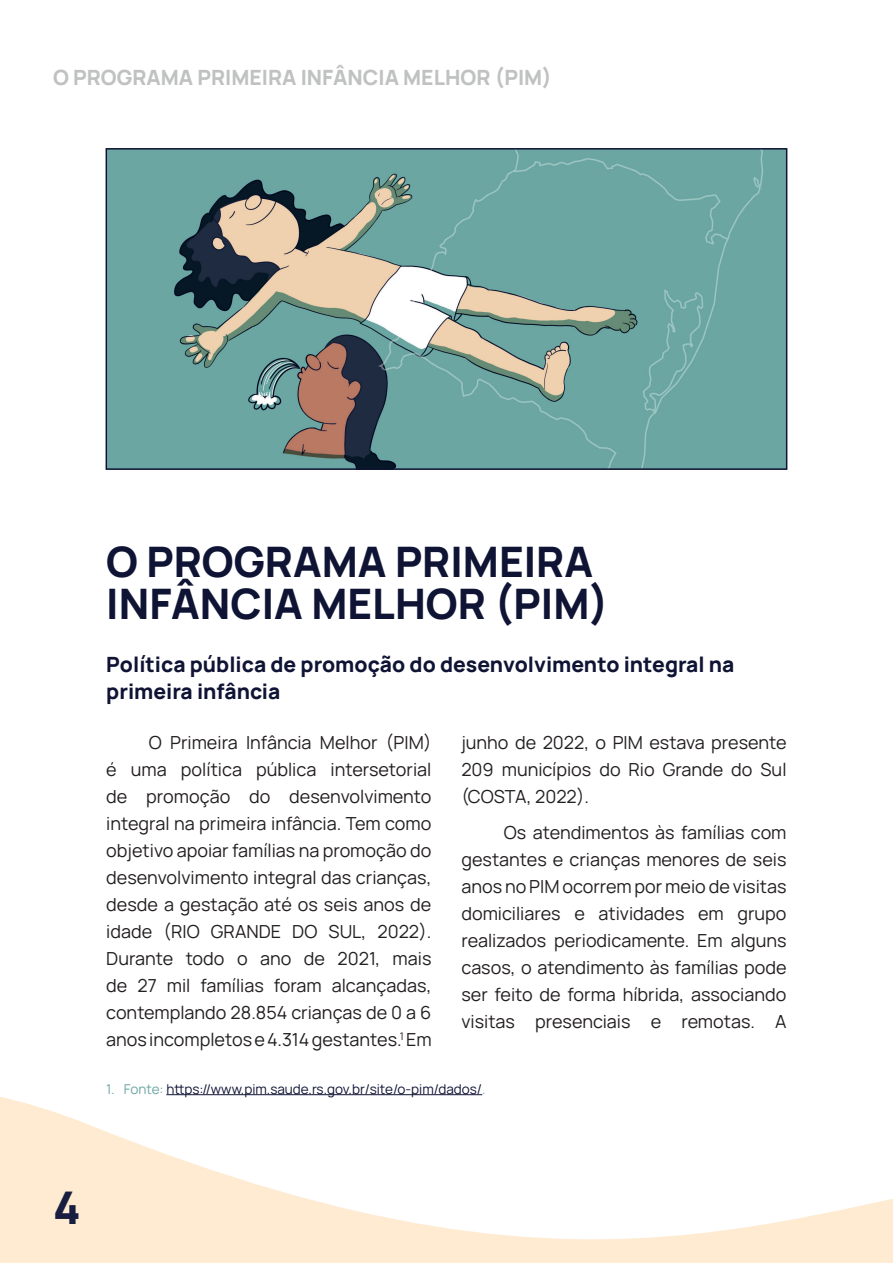
<style>
.page{position:relative;width:893px;height:1263px;background:#fff}
.page>*{position:absolute;margin:0;border:0;box-sizing:border-box;transform-origin:0 0}
.t1{font:200 45px "Manrope";color:#181e3f}
.t2{font:200 42px/42px "Manrope";color:#0f1435}
.t3{font:200 21px/27px "Manrope";color:#0f1435}
.t4{font:200 21px "Manrope";color:#c0c2c1}
.t5{font:200 18px/27px "Manrope";color:#231f20;text-align:justify}
.t6{font:200 13.5px "Manrope";color:#0f1435}
.s1{color:#6ca6a3}
</style>
<div class="page">
<svg style="left:0;top:1094px;width:893px;height:169px"></svg>
<hr style="left:166px;top:1094px;width:316px;height:1px;background:#0f1435">
<img style="left:109px;top:151px;width:675px;height:316px">
<div style="left:106px;top:148px;width:681px;height:322px;border:2px solid #0f1435"></div>
<p class="t4" style="left:53px;top:63px;width:500px">O PROGRAMA PRIMEIRA INFÂNCIA MELHOR (PIM)</p>
<h2 class="t2" style="left:106px;top:539px;width:504px">O PROGRAMA PRIMEIRA<br>INFÂNCIA MELHOR (PIM)</h2>
<p class="t3" style="left:106px;top:650px;width:630px">Política pública de promoção do desenvolvimento integral na primeira infância</p>
<p class="t5" style="left:106px;top:728px;width:327px;text-indent:43px">O Primeira Infância Melhor (PIM) é uma política pública intersetorial de promoção do desenvolvimento integral na primeira infância. Tem como objetivo apoiar famílias na promoção do desenvolvimento integral das crianças, desde a gestação até os seis anos de idade (RIO GRANDE DO SUL, 2022).<br>Durante todo o ano de 2021, mais de 27 mil famílias foram alcançadas, contemplando 28.854 crianças de 0 a 6 anos incompletos e 4.314 gestantes.<sup>1</sup> Em</p>
<p class="t5" style="left:461px;top:728px;width:327px">junho de 2022, o PIM estava presente 209 municípios do Rio Grande do Sul (COSTA, 2022).</p>
<p class="t5" style="left:461px;top:818px;width:327px;text-indent:43px">Os atendimentos às famílias com gestantes e crianças menores de seis anos no PIM ocorrem por meio de visitas domiciliares e atividades em grupo realizados periodicamente. Em alguns casos, o atendimento às famílias pode ser feito de forma híbrida, associando visitas presenciais e remotas. A</p>
<p class="t6" style="left:106px;top:1079px;width:381px"><span class="s1">1. Fonte:</span> https://www.pim.saude.rs.gov.br/site/o-pim/dados/<span class="s1">.</span></p>
<h1 class="t1" style="left:53px;top:1176px;width:29px">4</h1>
</div>
